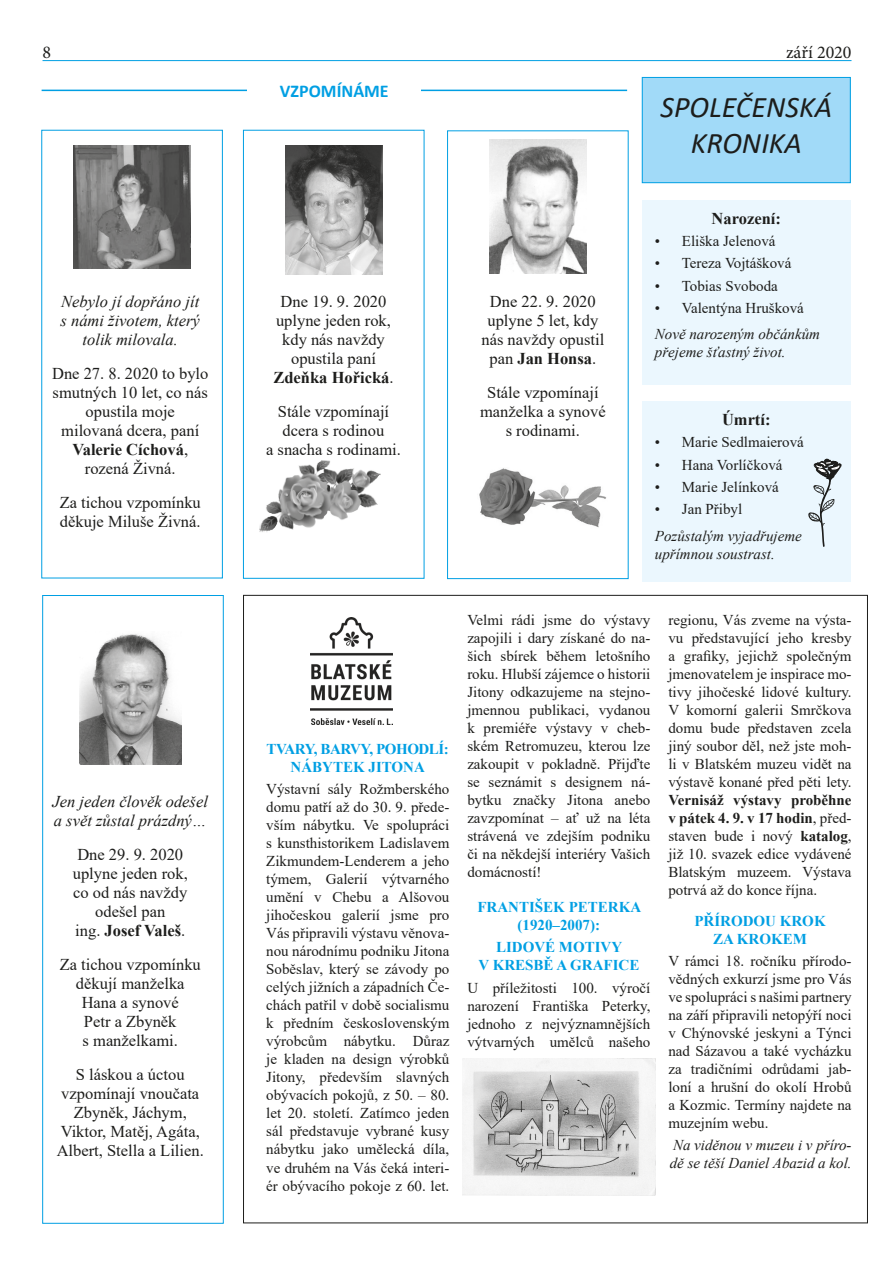
<style>
.page{position:relative;width:893px;height:1263px;background:#fff}
.page>*{position:absolute;margin:0;border:0;box-sizing:border-box;transform-origin:0 0}
.Normální{font:italic 30px/36px "Calibri";color:#1d1d1b;text-align:center}
.Nadpis_1_-_24pt__tuč{font:700 18px "Calibri";color:#009fe3}
.t1{font:18px "Minion Pro";color:#1d1d1b}
.t2{font:16.5px/18.9px "Times New Roman";color:#1d1d1b;text-align:center}
.t3{font:italic 16.5px/18.9px "Times New Roman";color:#1d1d1b}
.Formátování_textu_10{font:700 16.5px "Times New Roman";color:#1d1d1b}
.Formátování_textu_10-2{font:15px/18px "Times New Roman";color:#1d1d1b;text-align:justify}
.Formátování_textu_10-3{font:italic 15px/18px "Times New Roman";color:#1d1d1b}
.Formátování_textu_10-4{font:700 15px/18px "Times New Roman";color:#009fe3;text-align:center}
.Formátování_textu_10-5{font:700 15px/18px "Times New Roman";letter-spacing:-.03em;color:#009fe3;text-align:center}
.s1{font-weight:700}
</style>
<div class="page">
<hr style="left:43px;top:60px;width:808px;height:1px;background:#009fe3">
<hr style="left:42px;top:90px;width:585px;height:1px;background:#009fe3">
<div style="left:42px;top:130px;width:181px;height:448px;border:1px solid #009fe3"></div>
<div style="left:243px;top:130px;width:181px;height:448px;border:1px solid #009fe3"></div>
<div style="left:447px;top:131px;width:181px;height:448px;border:1px solid #009fe3"></div>
<img style="left:310px;top:617px;width:82px;height:107px">
<div style="left:642px;top:77px;width:208px;height:106px;background:#a1daf8"></div>
<div style="left:642px;top:77px;width:208px;height:106px;border:1px solid #009fe3"></div>
<div style="left:642px;top:200px;width:208px;height:184px;background:#ebf7fe"></div>
<div style="left:642px;top:401px;width:208px;height:181px;background:#ebf7fe"></div>
<svg style="left:808px;top:458px;width:34px;height:89px"></svg>
<img style="left:259px;top:460px;width:122px;height:72px">
<div style="left:248px;top:77px;width:173px;height:27px;background:#fff"></div>
<img style="left:489px;top:139px;width:97px;height:135px">
<img style="left:285px;top:145px;width:97px;height:130px">
<img style="left:79px;top:634px;width:103px;height:130px">
<img style="left:73px;top:145px;width:118px;height:123px">
<img style="left:479px;top:468px;width:128px;height:60px">
<img style="left:463px;top:1059px;width:192px;height:137px">
<p class="t1" style="left:43px;top:41px;width:10px">8</p>
<p class="t1" style="left:786px;top:40px;width:67px">září 2020</p>
<p class="t3" style="left:61px;top:292px;width:141px;text-align:center">Nebylo jí dopřáno jít s námi životem, který tolik milovala.</p>
<p class="t2" style="left:52px;top:363px;width:158px">Dne 27. 8. 2020 to bylo smutných 10 let, co nás opustila moje<br>milovaná dcera, paní<br><span class="s1">Valerie Cíchová</span>, rozená Živná.</p>
<p class="t2" style="left:60px;top:492px;width:143px;text-align:left">Za tichou vzpomínku děkuje Miluše Živná.</p>
<p class="t3" style="left:53px;top:792px;width:157px">Jen jeden člověk odešel a svět zůstal prázdný…</p>
<p class="t2" style="left:73px;top:844px;width:117px">Dne 29. 9. 2020 uplyne jeden rok, co od nás navždy odešel pan<br>ing. <span class="s1">Josef Valeš</span>.</p>
<p class="t2" style="left:60px;top:954px;width:143px">Za tichou vzpomínku děkují manželka<br>Hana a synové<br>Petr a Zbyněk<br>s manželkami.</p>
<p class="t2" style="left:57px;top:1064px;width:149px">S láskou a úctou vzpomínají vnoučata<br>Zbyněk, Jáchym,<br>Viktor, Matěj, Agáta,<br>Albert, Stella a Lilien.</p>
<p class="Nadpis_1_-_24pt__tuč" style="left:280px;top:79px;width:110px">VZPOMÍNÁME</p>
<p class="Normální" style="left:660px;top:88px;width:173px">SPOLEČENSKÁ<br>KRONIKA</p>
<p class="t2" style="left:273px;top:291px;width:122px">Dne 19. 9. 2020 uplyne jeden rok, kdy nás navždy opustila paní<br><span class="s1">Zdeňka Hořická</span>.</p>
<p class="t2" style="left:266px;top:401px;width:136px">Stále vzpomínají dcera s rodinou<br>a snacha s rodinami.</p>
<p class="t2" style="left:481px;top:291px;width:124px">Dne 22. 9. 2020 uplyne 5 let, kdy nás navždy opustil pan <span class="s1">Jan Honsa</span>.</p>
<p class="t2" style="left:480px;top:382px;width:127px">Stále vzpomínají manželka a synové s rodinami.</p>
<p class="Formátování_textu_10" style="left:712px;top:206px;width:71px">Narození:</p>
<p class="Formátování_textu_10-2" style="left:655px;top:232px;width:122px">• Eliška Jelenová</p>
<p class="Formátování_textu_10-2" style="left:655px;top:254px;width:138px">• Tereza Vojtášková</p>
<p class="Formátování_textu_10-2" style="left:655px;top:276px;width:125px">• Tobias Svoboda</p>
<p class="Formátování_textu_10-2" style="left:655px;top:298px;width:151px">• Valentýna Hrušková</p>
<p class="Formátování_textu_10-3" style="left:655px;top:325px;width:167px">Nově narozeným občánkům přejeme šťastný život.</p>
<p class="Formátování_textu_10" style="left:722px;top:408px;width:50px">Úmrtí:</p>
<p class="Formátování_textu_10-2" style="left:655px;top:433px;width:151px">• Marie Sedlmaierová</p>
<p class="Formátování_textu_10-2" style="left:655px;top:455px;width:129px">• Hana Vorlíčková</p>
<p class="Formátování_textu_10-2" style="left:655px;top:477px;width:126px">• Marie Jelínková</p>
<p class="Formátování_textu_10-2" style="left:655px;top:500px;width:89px">• Jan Přibyl</p>
<p class="Formátování_textu_10-3" style="left:655px;top:526px;width:149px">Pozůstalým vyjadřujeme upřímnou soustrast.</p>
<p class="Formátování_textu_10-5" style="left:267px;top:740px;width:184px">TVARY, BARVY, POHODLÍ:<br>NÁBYTEK JITONA</p>
<p class="Formátování_textu_10-2" style="left:266px;top:780px;width:185px">Výstavní sály Rožmberského domu patří až do 30. 9. přede&shy;vším nábytku. Ve spolupráci s kunsthistorikem Ladislavem Zikmundem-Lenderem a jeho týmem, Galerií výtvarného umění v Chebu a Alšovou jihočeskou galerií jsme pro Vás připravili výstavu věnova&shy;nou národnímu podniku Jitona Soběslav, který se závody po celých jižních a západních Če&shy;chách patřil v době socialismu k předním československým výrobcům nábytku. Důraz je kladen na design výrobků Jitony, především slavných obývacích pokojů, z 50. – 80. let 20. století. Zatímco jeden sál představuje vybrané kusy nábytku jako umělecká díla, ve druhém na Vás čeká interi&shy;ér obývacího pokoje z 60. let.</p>
<p class="Formátování_textu_10-2" style="left:467px;top:610px;width:185px">Velmi rádi jsme do výstavy zapojili i dary získané do na&shy;šich sbírek během letošního roku. Hlubší zájemce o historii Jitony odkazujeme na stejno&shy;jmennou publikaci, vydanou k premiéře výstavy v cheb&shy;ském Retromuzeu, kterou lze zakoupit v pokladně. Přijďte se seznámit s designem ná&shy;bytku značky Jitona anebo zavzpomínat – ať už na léta strávená ve zdejším podniku či na někdejší interiéry Vašich domácností!</p>
<p class="Formátování_textu_10-4" style="left:477px;top:898px;width:165px">FRANTIŠEK PETERKA (1920–2007):</p>
<p class="Formátování_textu_10-4" style="left:478px;top:938px;width:163px">LIDOVÉ MOTIVY<br>V KRESBĚ A GRAFICE</p>
<p class="Formátování_textu_10-2" style="left:467px;top:978px;width:185px">U příležitosti 100. výročí narození Františka Peterky, jednoho z nejvýznamnějších výtvarných umělců našeho</p>
<p class="Formátování_textu_10-2" style="left:668px;top:610px;width:185px">regionu, Vás zveme na výsta&shy;vu představující jeho kresby a grafiky, jejichž společným jmenovatelem je inspirace mo&shy;tivy jihočeské lidové kultury.<br>V komorní galerii Smrčkova domu bude představen zcela jiný soubor děl, než jste moh&shy;li v Blatském muzeu vidět na výstavě konané před pěti lety.<br><span class="s1">Vernisáž výstavy proběhne v pátek 4. 9. v 17 hodin</span>, před&shy;staven bude i nový <span class="s1">katalog</span>, již 10. svazek edice vydávené Blatským muzeem. Výstava potrvá až do konce října.</p>
<p class="Formátování_textu_10-4" style="left:694px;top:911px;width:133px">PŘÍRODOU KROK<br>ZA KROKEM</p>
<p class="Formátování_textu_10-2" style="left:668px;top:951px;width:185px">V rámci 18. ročníku přírodo&shy;vědných exkurzí jsme pro Vás ve spolupráci s našimi partnery na září připravili netopýří noci v Chýnovské jeskyni a Týnci nad Sázavou a také vycházku za tradičními odrůdami jab&shy;loní a hrušní do okolí Hrobů a Kozmic. Termíny najdete na muzejním webu.</p>
<p class="Formátování_textu_10-3" style="left:670px;top:1136px;width:183px">Na viděnou v muzeu i v příro&shy;dě se těší Daniel Abazid a kol.</p>
</div>
